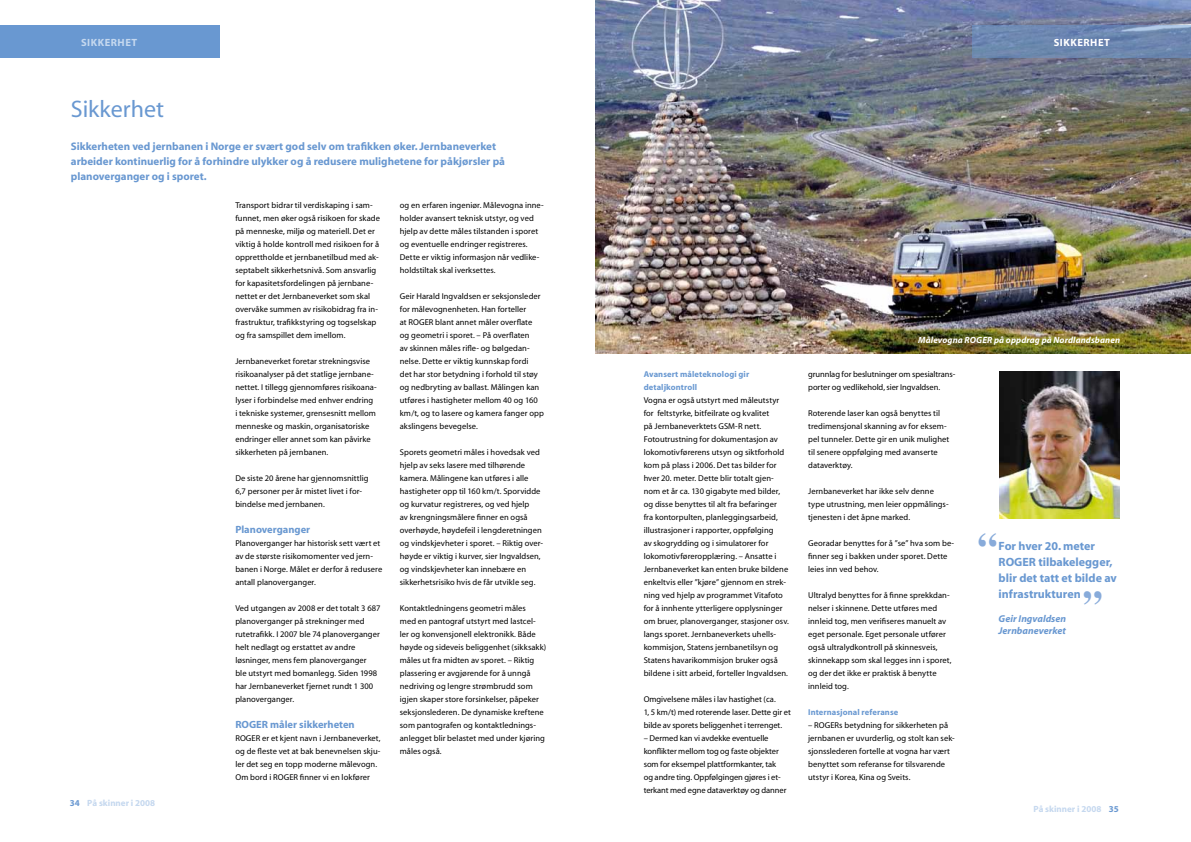
<style>
.page{position:relative;width:1191px;height:842px;background:#fff}
.page>*{position:absolute;margin:0;border:0;box-sizing:border-box;transform-origin:0 0}
.t1{font:700 39px "Times";color:#88abda}
.t2{font:24px "Myriad MM 400 600";color:#6998d1}
.t3{font:700 12px/16px "Myriad";color:#6998d1}
.t4{font:700 11px/15px "Myriad";color:#6998d1}
.t5{font:700 10.5px "Myriad";color:#6998d1}
.t6{font:700 10.5px "Myriad";color:#c5d8ef}
.t7{font:700 10.5px "Myriad";color:#fff}
.t8{font:italic 700 10px/12px "Myriad";color:#6998d1}
.t9{font:italic 700 9px "Myriad";letter-spacing:.01em;color:#fff}
.t10{font:700 9px "Myriad";color:#c5d8ef}
.t11{font:8.5px/13px "Myriad MM 400 600";letter-spacing:.005em;color:#000}
.t12{font:700 8.5px/13px "Myriad";letter-spacing:.01em;color:#6998d1}
.s1{color:#6998d1}
</style>
<div class="page">
<div style="left:0;top:26px;width:219px;height:32px;background:#6998d1"></div>
<img style="left:595px;top:0;width:596px;height:354px">
<svg style="left:972px;top:26px;width:219px;height:32px;background:#6e88b1"></svg>
<img style="left:999px;top:371px;width:120px;height:147px">
<p class="t6" style="left:81px;top:37px;width:13px">Sikke</p>
<p class="t6" style="left:111px;top:37px;width:15px">rhet</p>
<p class="t7" style="left:1053px;top:37px;width:13px">Sikke</p>
<p class="t7" style="left:1083px;top:37px;width:15px">rhet</p>
<h2 class="t2" style="left:71px;top:98px;width:95px">Sikkerhet</h2>
<p class="t4" style="left:71px;top:139px;width:436px">Sikkerheten ved jernbanen i Norge er svært god selv om trafikken øker. Jernbaneverket arbeider kontinuerlig for å forhindre ulykker og å redusere mulighetene for påkjørsler på planoverganger og i sporet.</p>
<p class="t11" style="left:235px;top:199px;width:146px">Transport bidrar til verdiskaping i sam&shy;funnet, men øker også risikoen for skade på menneske, miljø og materiell. Det er viktig å holde kontroll med risikoen for å opprettholde et jernbanetilbud med ak&shy;septabelt sikkerhetsnivå. Som ansvarlig for kapasitetsfordelingen på jernbane&shy;nettet er det Jernbaneverket som skal overvåke summen av risikobidrag fra in&shy;frastruktur, trafikkstyring og togselskap og fra samspillet dem imellom.</p>
<p class="t11" style="left:235px;top:355px;width:143px">Jernbaneverket foretar strekningsvise risikoanalyser på det statlige jernbane&shy;nettet. I tillegg gjennomføres risikoana&shy;lyser i forbindelse med enhver endring i tekniske systemer, grensesnitt mellom menneske og maskin, organisatoriske endringer eller annet som kan påvirke sikkerheten på jernbanen.</p>
<p class="t11" style="left:235px;top:472px;width:135px">De siste 20 årene har gjennomsnittlig<br>6,7 personer per år mistet livet i for&shy;bindelse med jernbanen.</p>
<p class="t5" style="left:235px;top:524px;width:76px">Planoverganger</p>
<p class="t11" style="left:235px;top:537px;width:148px">Planoverganger har historisk sett vært et av de største risikomomenter ved jern&shy;banen i Norge. Målet er derfor å redusere antall planoverganger.</p>
<p class="t11" style="left:235px;top:602px;width:147px">Ved utgangen av 2008 er det totalt 3 687 planoverganger på strekninger med rutetrafikk. I 2007 ble 74 planoverganger helt nedlagt og erstattet av andre løsninger, mens fem planoverganger<br>ble utstyrt med bomanlegg. Siden 1998 har Jernbaneverket fjernet rundt 1 300 planoverganger.</p>
<p class="t5" style="left:235px;top:719px;width:121px">ROGER måler sikkerheten</p>
<p class="t11" style="left:235px;top:732px;width:147px">ROGER er et kjent navn i Jernbaneverket, og de fleste vet at bak benevnelsen skju&shy;ler det seg en topp moderne målevogn.<br>Om bord i ROGER finner vi en lokfører</p>
<p class="t11" style="left:400px;top:199px;width:145px">og en erfaren ingeniør. Målevogna inne&shy;holder avansert teknisk utstyr, og ved hjelp av dette måles tilstanden i sporet og eventuelle endringer registreres.<br>Dette er viktig informasjon når vedlike&shy;holdstiltak skal iverksettes.</p>
<p class="t11" style="left:400px;top:290px;width:145px">Geir Harald Ingvaldsen er seksjonsleder for målevognenheten. Han forteller<br>at ROGER blant annet måler overflate og geometri i sporet. – På overflaten<br>av skinnen måles rifle- og bølgedan&shy;nelse. Dette er viktig kunnskap fordi<br>det har stor betydning i forhold til støy og nedbryting av ballast. Målingen kan utføres i hastigheter mellom 40 og 160 km/t, og to lasere og kamera fanger opp akslingens bevegelse.</p>
<p class="t11" style="left:400px;top:446px;width:145px">Sporets geometri måles i hovedsak ved hjelp av seks lasere med tilhørende kamera. Målingene kan utføres i alle hastigheter opp til 160 km/t. Sporvidde og kurvatur registreres, og ved hjelp<br>av krengningsmålere finner en også overhøyde, høydefeil i lengderetningen og vindskjevheter i sporet. – Riktig over&shy;høyde er viktig i kurver, sier Ingvaldsen, og vindskjevheter kan innebære en sikkerhetsrisiko hvis de får utvikle seg.</p>
<p class="t11" style="left:400px;top:602px;width:148px">Kontaktledningens geometri måles<br>med en pantograf utstyrt med lastcel&shy;ler og konvensjonell elektronikk. Både høyde og sideveis beliggenhet (sikksakk) måles ut fra midten av sporet. – Riktig plassering er avgjørende for å unngå nedriving og lengre strømbrudd som igjen skaper store forsinkelser, påpeker seksjonslederen. De dynamiske kreftene som pantografen og kontaktlednings&shy;anlegget blir belastet med under kjøring måles også.</p>
<p class="t10" style="left:70px;top:798px;width:87px"><span class="s1">34</span> På skinner i 2008</p>
<p class="t12" style="left:643px;top:368px;width:107px">Avansert måleteknologi gir detaljkontroll</p>
<p class="t11" style="left:643px;top:394px;width:147px">Vogna er også utstyrt med måleutstyr for feltstyrke, bitfeilrate og kvalitet<br>på Jernbaneverktets GSM-R nett.<br>Fotoutrustning for dokumentasjon av lokomotivførerens utsyn og siktforhold kom på plass i 2006. Det tas bilder for hver 20. meter. Dette blir totalt gjen&shy;nom et år ca. 130 gigabyte med bilder, og disse benyttes til alt fra befaringer<br>fra kontorpulten, planleggingsarbeid, illustrasjoner i rapporter, oppfølging<br>av skogrydding og i simulatorer for lokomotivføreropplæring. – Ansatte i Jernbaneverket kan enten bruke bildene enkeltvis eller ”kjøre” gjennom en strek&shy;ning ved hjelp av programmet Vitafoto for å innhente ytterligere opplysninger om bruer, planoverganger, stasjoner osv. langs sporet. Jernbaneverkets uhells&shy;kommisjon, Statens jernbanetilsyn og Statens havarikommisjon bruker også bildene i sitt arbeid, forteller Ingvaldsen.</p>
<p class="t11" style="left:643px;top:693px;width:149px">Omgivelsene måles i lav hastighet (ca.<br>1, 5 km/t) med roterende laser. Dette gir et bilde av sporets beliggenhet i terrenget.</p>
<p class="t11" style="left:643px;top:732px;width:144px">– Dermed kan vi avdekke eventuelle konflikter mellom tog og faste objekter som for eksempel plattformkanter, tak og andre ting. Oppfølgingen gjøres i et&shy;terkant med egne dataverktøy og danner</p>
<p class="t9" style="left:918px;top:335px;width:59px">Målevogna Roger</p>
<p class="t9" style="left:994px;top:335px;width:127px">på oppdrag på Nordlandsbanen</p>
<p class="t11" style="left:808px;top:368px;width:149px">grunnlag for beslutninger om spesialtrans&shy;porter og vedlikehold, sier Ingvaldsen.</p>
<p class="t11" style="left:808px;top:407px;width:143px">Roterende laser kan også benyttes til tredimensjonal skanning av for eksem&shy;pel tunneler. Dette gir en unik mulighet til senere oppfølging med avanserte dataverktøy.</p>
<p class="t11" style="left:808px;top:485px;width:141px">Jernbaneverket har ikke selv denne type utrustning, men leier oppmålings&shy;tjenesten i det åpne marked.</p>
<p class="t11" style="left:808px;top:537px;width:148px">Georadar benyttes for å ”se” hva som be&shy;finner seg i bakken under sporet. Dette leies inn ved behov.</p>
<p class="t11" style="left:808px;top:589px;width:145px">Ultralyd benyttes for å finne sprekkdan&shy;nelser i skinnene. Dette utføres med innleid tog, men verifiseres manuelt av eget personale. Eget personale utfører også ultralydkontroll på skinnesveis, skinnekapp som skal legges inn i sporet, og der det ikke er praktisk å benytte innleid tog.</p>
<p class="t12" style="left:808px;top:706px;width:92px">Internasjonal referanse</p>
<p class="t11" style="left:808px;top:719px;width:148px">– ROGERs betydning for sikkerheten på jernbanen er uvurderlig, og stolt kan sek&shy;sjonsslederen fortelle at vogna har vært benyttet som referanse for tilsvarende utstyr i Korea, Kina og Sveits.</p>
<h1 class="t1" style="left:977px;top:510px;width:21px">“</h1>
<h3 class="t3" style="left:998px;top:538px;width:120px">For hver 20. meter<br>ROGER tilbakelegger, blir det tatt et bilde av infrastrukturen</h3>
<p class="t8" style="left:998px;top:612px;width:69px">Geir Ingvaldsen<br>Jernbaneverket</p>
<h1 class="t1" style="left:1082px;top:567px;width:21px">”</h1>
<p class="t10" style="left:1033px;top:804px;width:87px">På skinner i 2008 <span class="s1">35</span></p>
</div>
